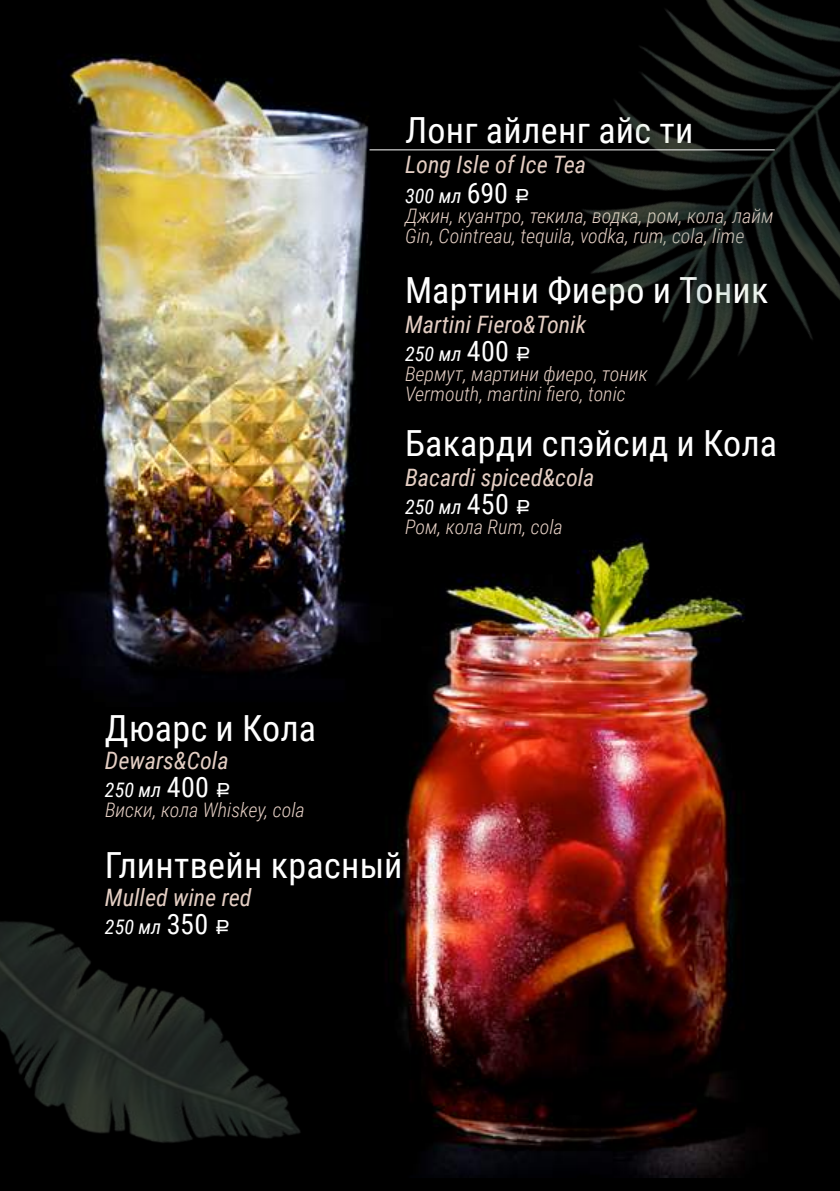
<style>
.page{position:relative;width:840px;height:1191px;background:#fff}
.page>*{position:absolute;margin:0;border:0;box-sizing:border-box;transform-origin:0 0}
.t1{font:36px "Roboto Condensed";letter-spacing:.005em;color:#fff}
.t2{font:italic 24px "Roboto Condensed";color:#e4cec3}
.t3{font:italic 300 20px/20px "Roboto Condensed";color:#e4cec3}
.t4{font:italic 20px "Roboto Condensed";color:#fff}
.s1{font-weight:400;color:#fff}
.s2{font-weight:400;font-style:normal;font-size:28px;color:#fff}
.s3{font-family:"ALS Rubl";font-weight:400;font-style:normal;color:#fff}
.s4{font-style:normal;font-size:28px}
.s5{font-family:"ALS Rubl";font-style:normal}
</style>
<div class="page">
<div style="left:0;top:0;width:839px;height:1191px;background:#000"></div>
<img style="left:395px;top:535px;width:350px;height:642px">
<img style="left:59px;top:54px;width:335px;height:639px">
<img style="left:0;top:921px;width:301px;height:222px">
<img style="left:428px;top:0;width:411px;height:385px">
<hr style="left:369px;top:149px;width:405px;height:1px;background:#fff">
<h1 class="t1" style="left:405px;top:105px;width:289px">Лонг айленг айс ти</h1>
<p class="t2" style="left:405px;top:148px;width:182px">Long Isle of Ice Tea</p>
<p class="t3" style="left:405px;top:185px;width:370px"><span class="s1">300 мл</span> <span class="s2">690</span> <span class="s3">A<br></span>Джин, куантро, текила, водка, ром, кола, лайм<br>Gin, Cointreau, tequila, vodka, rum, cola, lime</p>
<h1 class="t1" style="left:405px;top:265px;width:364px">Мартини Фиеро и Тоник</h1>
<p class="t2" style="left:405px;top:308px;width:183px">Martini Fiero&amp;Tonik</p>
<p class="t3" style="left:405px;top:343px;width:244px"><span class="s1">250 мл</span> <span class="s2">400</span> <span class="s3">A<br></span>Вермут, мартини фиеро, тоник<br>Vermouth, martini fiero, tonic</p>
<h1 class="t1" style="left:405px;top:418px;width:373px">Бакарди спэйсид и Кола</h1>
<p class="t2" style="left:405px;top:461px;width:191px">Bacardi spiced&amp;cola</p>
<p class="t3" style="left:405px;top:496px;width:159px"><span class="s1">250 мл</span> <span class="s2">450</span> <span class="s3">A<br></span>Ром, кола Rum, cola</p>
<h1 class="t1" style="left:105px;top:702px;width:212px">Дюарс и Кола</h1>
<p class="t2" style="left:105px;top:743px;width:125px">Dewars&amp;Cola</p>
<p class="t3" style="left:105px;top:779px;width:201px"><span class="s1">250 мл</span> <span class="s2">400</span> <span class="s3">A<br></span>Виски, кола Whiskey, cola</p>
<h1 class="t1" style="left:105px;top:839px;width:299px">Глинтвейн красный</h1>
<p class="t2" style="left:105px;top:880px;width:148px">Mulled wine red</p>
<p class="t4" style="left:105px;top:912px;width:126px">250 мл <span class="s4">350</span> <span class="s5">A</span></p>
</div>
